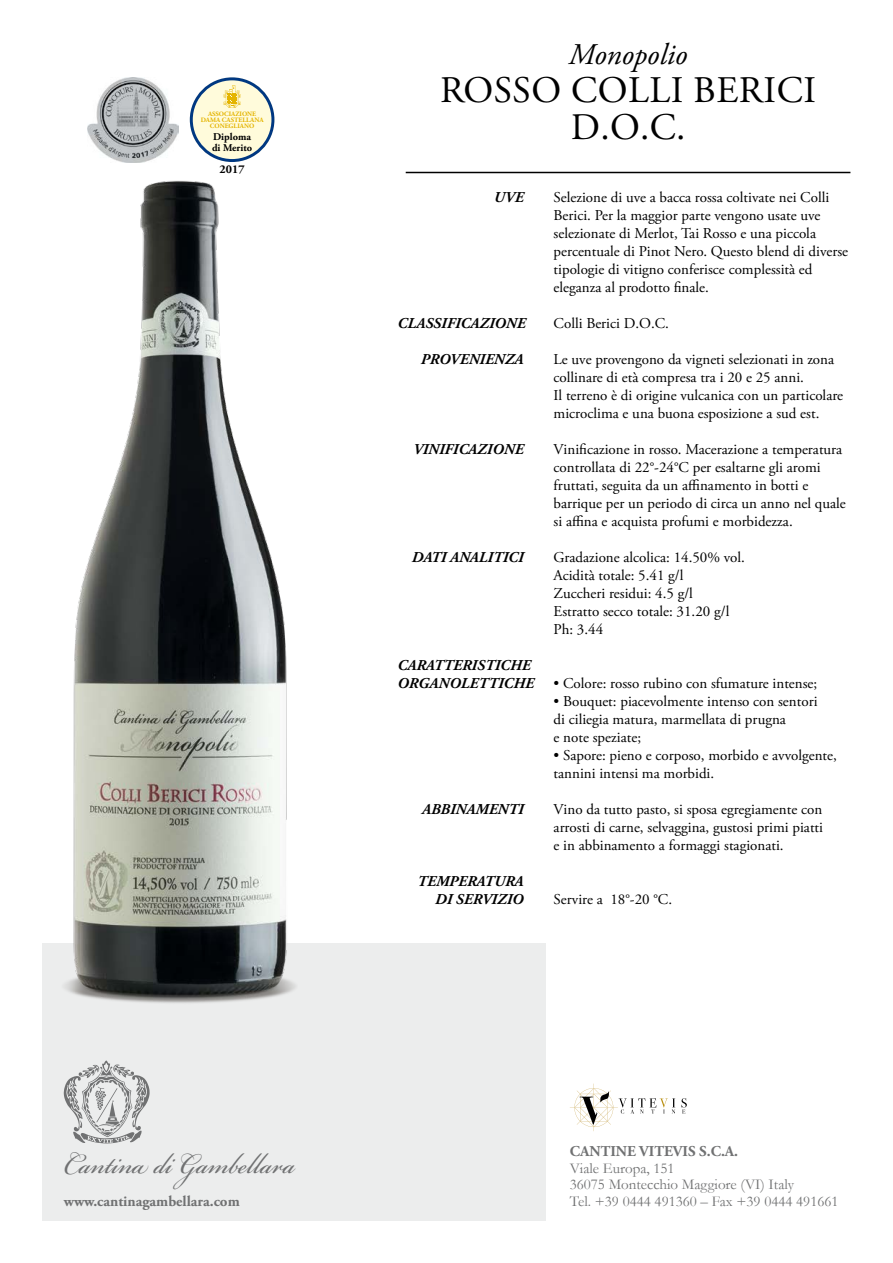
<style>
.page{position:relative;width:893px;height:1263px;background:#fff}
.page>*{position:absolute;margin:0;border:0;box-sizing:border-box;transform-origin:0 0}
.t1{font:45px "Bickham Script Pro";color:#707172;scale:.9 1}
.t2{font:37.5px/37.5px "Adobe Garamond Pro";letter-spacing:.015em;color:#000;text-align:center}
.t3{font:italic 30px "Adobe Garamond Pro";color:#000}
.t4{font:15px/18px "Adobe Garamond Pro";color:#000}
.t5{font:italic 700 15px/18px "Adobe Garamond Pro";color:#000}
.t6{font:15px/16.5px "Garamond";color:#707172}
.t7{font:700 15px "Adobe Garamond Pro";color:#707172}
.t8{font:700 12px "Adobe Garamond Pro";color:#000}
.t9{font:700 10.35px/10.4px "Adobe Garamond Pro";color:#000}
.t10{font:700 6.6px/6px "Adobe Garamond Pro";color:#e4b400;text-align:center}
</style>
<div class="page">
<div style="left:43px;top:943px;width:503px;height:277px;background:#eceded"></div>
<svg style="left:64px;top:1060px;width:86px;height:83px"></svg>
<svg style="left:570px;top:1083px;width:105px;height:48px"></svg>
<svg style="left:681px;top:1098px;width:6px;height:15px"></svg>
<img style="left:64px;top:161px;width:232px;height:842px">
<hr style="left:406px;top:172px;width:444px;height:1px;background:#000">
<img style="left:87px;top:77px;width:91px;height:86px">
<div style="left:190px;top:77px;width:84px;height:85px;background:#fffbdb;border-radius:50%"></div>
<div style="left:190px;top:77px;width:84px;height:85px;border:3px solid #003882;border-radius:50%"></div>
<svg style="left:224px;top:85px;width:17px;height:23px"></svg>
<p class="t10" style="left:201px;top:111px;width:64px">ASSOCIAZIONE<br>DAMA CASTELLANA<br>CONEGLIANO</p>
<p class="t9" style="left:212px;top:132px;width:42px">Diploma di Merito</p>
<p class="t8" style="left:220px;top:162px;width:26px">2017</p>
<h1 class="t1" style="left:64px;top:1131px;width:260px">Cantina di Gambellara</h1>
<p class="t7" style="left:64px;top:1192px;width:177px">www.cantinagambellara.com</p>
<h3 class="t3" style="left:569px;top:37px;width:120px">Monopolio</h3>
<h2 class="t2" style="left:440px;top:72px;width:378px">ROSSO COLLI BERICI<br>D.O.C.</h2>
<p class="t5" style="left:494px;top:188px;width:31px">UVE</p>
<p class="t4" style="left:554px;top:189px;width:296px">Selezione di uve a bacca rossa coltivate nei Colli Berici. Per la maggior parte vengono usate uve selezionate di Merlot, Tai Rosso e una piccola percentuale di Pinot Nero. Questo blend di diverse tipologie di vitigno conferisce complessità ed eleganza al prodotto finale.</p>
<p class="t5" style="left:398px;top:314px;width:130px">CLASSIFICAZIONE</p>
<p class="t4" style="left:554px;top:315px;width:117px">Colli Berici D.O.C.</p>
<p class="t5" style="left:421px;top:350px;width:104px">PROVENIENZA</p>
<p class="t4" style="left:554px;top:351px;width:291px">Le uve provengono da vigneti selezionati in zona collinare di età compresa tra i 20 e 25 anni.<br>Il terreno è di origine vulcanica con un particolare microclima e una buona esposizione a sud est.</p>
<p class="t5" style="left:413px;top:440px;width:112px">VINIFICAZIONE</p>
<p class="t4" style="left:554px;top:441px;width:294px">Vinificazione in rosso. Macerazione a temperatura controllata di 22°-24°C per esaltarne gli aromi fruttati, seguita da un affinamento in botti e barrique per un periodo di circa un anno nel quale si affina e acquista profumi e morbidezza.</p>
<p class="t5" style="left:412px;top:548px;width:113px">DATI ANALITICI</p>
<p class="t4" style="left:554px;top:549px;width:193px">Gradazione alcolica: 14.50% vol.<br>Acidità totale: 5.41 g/l<br>Zuccheri residui: 4.5 g/l<br>Estratto secco totale: 31.20 g/l<br>Ph: 3.44</p>
<p class="t5" style="left:398px;top:656px;width:138px">CARATTERISTICHE<br>ORGANOLETTICHE</p>
<p class="t4" style="left:554px;top:675px;width:265px">• Colore: rosso rubino con sfumature intense;</p>
<p class="t4" style="left:554px;top:693px;width:265px">• Bouquet: piacevolmente intenso con sentori di ciliegia matura, marmellata di prugna<br>e note speziate;</p>
<p class="t4" style="left:554px;top:747px;width:285px">• Sapore: pieno e corposo, morbido e avvolgente, tannini intensi ma morbidi.</p>
<p class="t5" style="left:422px;top:800px;width:103px">ABBINAMENTI</p>
<p class="t4" style="left:554px;top:801px;width:271px;text-align:justify">Vino da tutto pasto, si sposa egregiamente con arrosti di carne, selvaggina, gustosi primi piatti e in abbinamento a formaggi stagionati.</p>
<p class="t5" style="left:417px;top:872px;width:108px;text-align:right">TEMPERATURA<br>DI SERVIZIO</p>
<p class="t4" style="left:554px;top:891px;width:120px">Servire a 18°-20 °C.</p>
<p class="t7" style="left:570px;top:1143px;width:170px">CANTINE VITEVIS S.C.A.</p>
<p class="t6" style="left:570px;top:1159px;width:270px">Viale Europa, 151<br>36075 Montecchio Maggiore (VI) Italy<br>Tel. +39 0444 491360 – Fax +39 0444 491661</p>
</div>
